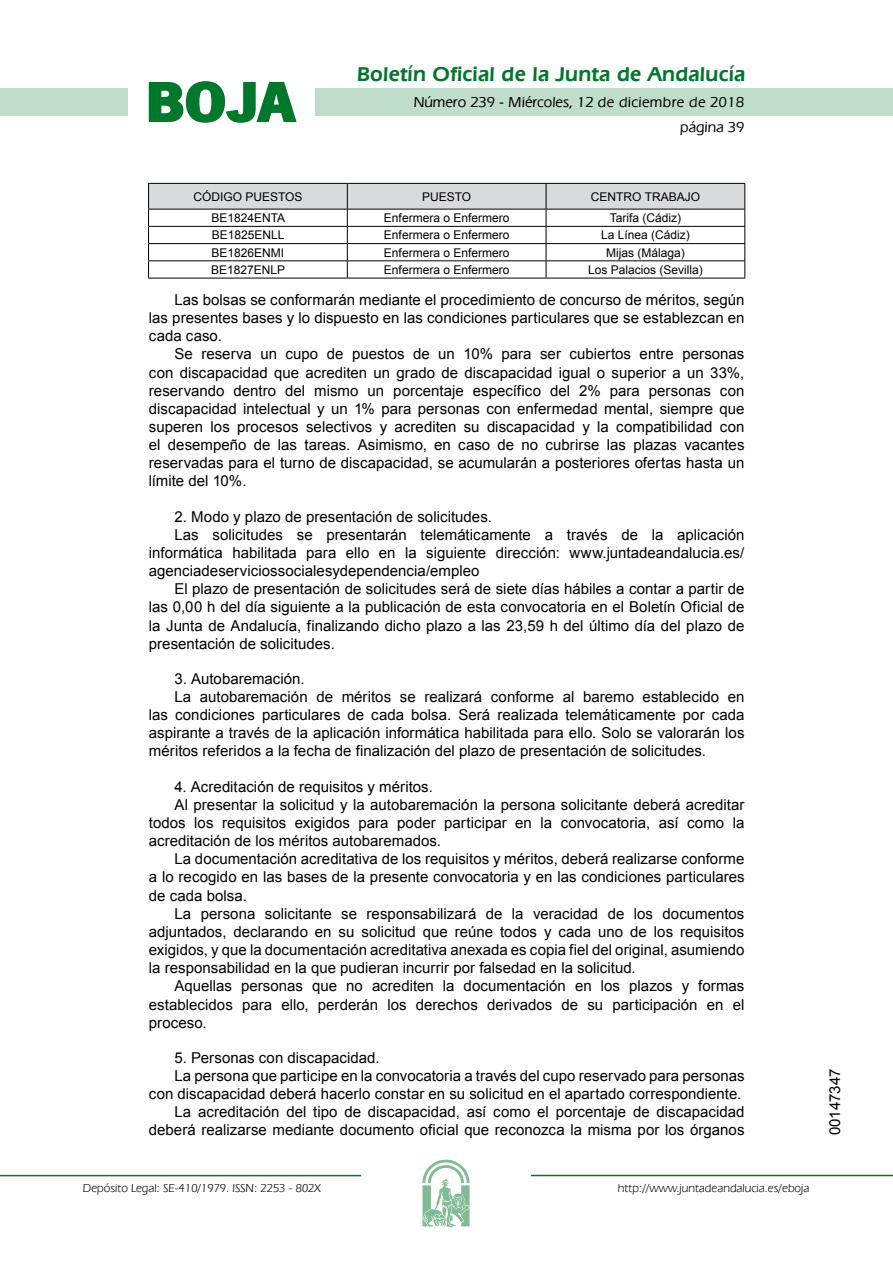
<style>
.page{position:relative;width:893px;height:1263px;background:#fff}
.page>*{position:absolute;margin:0;border:0;box-sizing:border-box;transform-origin:0 0}
.t1{font:700 57.75px "News Got T";color:#00782c;scale:1.14 1}
.t2{font:600 21px "Eras IT Cby BT";letter-spacing:.01em;color:#00782c}
.t3{font:15px/18.1px "Arial";color:#000;text-align:justify}
.t4{font:500 15px/24.5px "Eras IT Cby BT";color:#000;text-align:right}
.t5{font:12px "Arial";color:#000}
.t6{font:12px "Eras IT Cby BT";color:#000}
</style>
<div class="page">
<div style="left:315px;top:88px;width:577px;height:28px;background:#bfddca"></div>
<div style="left:0;top:88px;width:128px;height:28px;background:#bfddca"></div>
<hr style="left:0;top:1175px;width:361px;height:1px;background:#00782c">
<svg style="left:422px;top:1159px;width:47px;height:68px"></svg>
<hr style="left:531px;top:1175px;width:361px;height:1px;background:#00782c">
<svg style="left:148px;top:81px;width:149px;height:42px"></svg>
<svg style="left:148px;top:183px;width:597px;height:95px"></svg>
<hr style="left:148px;top:278px;width:199px;height:1px;background:#000">
<hr style="left:347px;top:278px;width:199px;height:1px;background:#000">
<hr style="left:546px;top:278px;width:199px;height:1px;background:#000">
<h1 class="t1" style="left:145px;top:68px;width:133px">BOJA</h1>
<h2 class="t2" style="left:357px;top:62px;width:390px">Boletín Oficial de la Junta de Andalucía</h2>
<p class="t4" style="left:414px;top:90px;width:332px">Número 239 - Miércoles, 12 de diciembre de 2018 página 39</p>
<p class="t5" style="left:193px;top:189px;width:111px">CÓDIGO PUESTOS</p>
<p class="t5" style="left:422px;top:189px;width:51px">PUESTO</p>
<p class="t5" style="left:591px;top:189px;width:111px">CENTRO TRABAJO</p>
<p class="t5" style="left:211px;top:210px;width:75px">BE1824ENTA</p>
<p class="t5" style="left:384px;top:210px;width:127px">Enfermera o Enfermero</p>
<p class="t5" style="left:609px;top:210px;width:73px">Tarifa (Cádiz)</p>
<p class="t5" style="left:212px;top:227px;width:74px">BE1825ENLL</p>
<p class="t5" style="left:384px;top:227px;width:127px">Enfermera o Enfermero</p>
<p class="t5" style="left:601px;top:227px;width:90px">La Línea (Cádiz)</p>
<p class="t5" style="left:211px;top:245px;width:74px">BE1826ENMI</p>
<p class="t5" style="left:384px;top:245px;width:127px">Enfermera o Enfermero</p>
<p class="t5" style="left:606px;top:245px;width:80px">Mijas (Málaga)</p>
<p class="t5" style="left:211px;top:262px;width:76px">BE1827ENLP</p>
<p class="t5" style="left:384px;top:262px;width:127px">Enfermera o Enfermero</p>
<p class="t5" style="left:588px;top:262px;width:116px">Los Palacios (Sevilla)</p>
<p class="t3" style="left:149px;top:291px;width:597px;text-indent:26px">Las bolsas se conformarán mediante el procedimiento de concurso de méritos, según las presentes bases y lo dispuesto en las condiciones particulares que se establezcan en cada caso.</p>
<p class="t3" style="left:149px;top:345px;width:597px;text-indent:26px">Se reserva un cupo de puestos de un 10% para ser cubiertos entre personas con discapacidad que acrediten un grado de discapacidad igual o superior a un 33%, reservando dentro del mismo un porcentaje específico del 2% para personas con discapacidad intelectual y un 1% para personas con enfermedad mental, siempre que superen los procesos selectivos y acrediten su discapacidad y la compatibilidad con el desempeño de las tareas. Asimismo, en caso de no cubrirse las plazas vacantes reservadas para el turno de discapacidad, se acumularán a posteriores ofertas hasta un límite del 10%.</p>
<p class="t3" style="left:174px;top:507px;width:319px">2. Modo y plazo de presentación de solicitudes.</p>
<p class="t3" style="left:174px;top:526px;width:571px">Las solicitudes se presentarán telemáticamente a través de la aplicación</p>
<p class="t3" style="left:149px;top:544px;width:597px">informática habilitada para ello en la siguiente dirección: www.juntadeandalucia.es/</p>
<p class="t3" style="left:149px;top:562px;width:332px">agenciadeserviciossocialesydependencia/empleo</p>
<p class="t3" style="left:174px;top:580px;width:571px">El plazo de presentación de solicitudes será de siete días hábiles a contar a partir de</p>
<p class="t3" style="left:149px;top:598px;width:597px">las 0,00 h del día siguiente a la publicación de esta convocatoria en el Boletín Oficial de</p>
<p class="t3" style="left:149px;top:616px;width:597px">la Junta de Andalucía, finalizando dicho plazo a las 23,59 h del último día del plazo de</p>
<p class="t3" style="left:149px;top:635px;width:187px">presentación de solicitudes.</p>
<p class="t3" style="left:174px;top:670px;width:132px">3. Autobaremación.</p>
<p class="t3" style="left:174px;top:688px;width:571px">La autobaremación de méritos se realizará conforme al baremo establecido en</p>
<p class="t3" style="left:149px;top:706px;width:597px">las condiciones particulares de cada bolsa. Será realizada telemáticamente por cada</p>
<p class="t3" style="left:149px;top:724px;width:597px">aspirante a través de la aplicación informática habilitada para ello. Solo se valorarán los</p>
<p class="t3" style="left:149px;top:742px;width:558px">méritos referidos a la fecha de finalización del plazo de presentación de solicitudes.</p>
<p class="t3" style="left:174px;top:777px;width:260px">4. Acreditación de requisitos y méritos.</p>
<p class="t3" style="left:174px;top:796px;width:571px">Al presentar la solicitud y la autobaremación la persona solicitante deberá acreditar</p>
<p class="t3" style="left:149px;top:814px;width:597px">todos los requisitos exigidos para poder participar en la convocatoria, así como la</p>
<p class="t3" style="left:149px;top:832px;width:294px">acreditación de los méritos autobaremados.</p>
<p class="t3" style="left:174px;top:850px;width:571px">La documentación acreditativa de los requisitos y méritos, deberá realizarse conforme</p>
<p class="t3" style="left:149px;top:868px;width:597px">a lo recogido en las bases de la presente convocatoria y en las condiciones particulares</p>
<p class="t3" style="left:149px;top:886px;width:100px">de cada bolsa.</p>
<p class="t3" style="left:174px;top:905px;width:571px">La persona solicitante se responsabilizará de la veracidad de los documentos</p>
<p class="t3" style="left:149px;top:923px;width:597px">adjuntados, declarando en su solicitud que reúne todos y cada uno de los requisitos</p>
<p class="t3" style="left:149px;top:941px;width:597px">exigidos, y que la documentación acreditativa anexada es copia fiel del original, asumiendo</p>
<p class="t3" style="left:149px;top:959px;width:488px">la responsabilidad en la que pudieran incurrir por falsedad en la solicitud.</p>
<p class="t3" style="left:174px;top:977px;width:571px">Aquellas personas que no acrediten la documentación en los plazos y formas</p>
<p class="t3" style="left:149px;top:995px;width:597px">establecidos para ello, perderán los derechos derivados de su participación en el</p>
<p class="t3" style="left:149px;top:1013px;width:59px">proceso.</p>
<p class="t3" style="left:174px;top:1049px;width:206px">5. Personas con discapacidad.</p>
<p class="t3" style="left:174px;top:1067px;width:571px">La persona que participe en la convocatoria a través del cupo reservado para personas</p>
<p class="t3" style="left:149px;top:1085px;width:594px">con discapacidad deberá hacerlo constar en su solicitud en el apartado correspondiente.</p>
<p class="t3" style="left:174px;top:1103px;width:571px">La acreditación del tipo de discapacidad, así como el porcentaje de discapacidad</p>
<p class="t3" style="left:149px;top:1121px;width:597px">deberá realizarse mediante documento oficial que reconozca la misma por los órganos</p>
<p class="t6" style="left:83px;top:1181px;width:239px">Depósito Legal: SE-410/1979. ISSN: 2253 - 802X</p>
<p class="t6" style="left:618px;top:1181px;width:193px">http://www.juntadeandalucia.es/eboja</p>
<p class="t3" style="left:826px;top:1135px;width:68px;rotate:-90deg">00147347</p>
</div>
